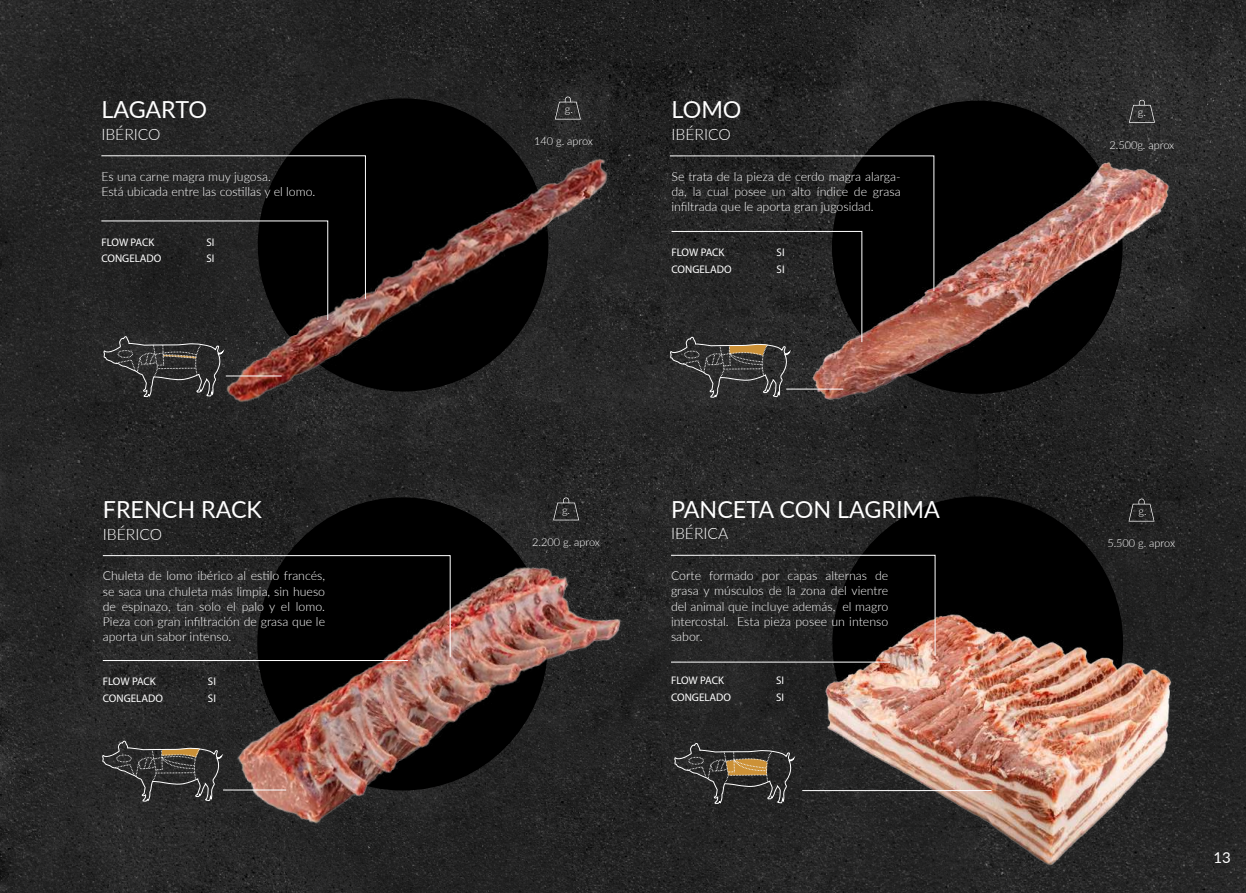
<style>
.page{position:relative;width:1246px;height:893px;background:#fff}
.page>*{position:absolute;margin:0;border:0;box-sizing:border-box;transform-origin:0 0}
.t1{font:23.55px "Lato";color:#fff}
.t2{font:300 15.75px "Lato";color:#fff}
.t3{font:15px "Lato";color:#fff}
.t4{font:300 12.45px/15.1px "Lato";color:#fff;text-align:justify}
.t5{font:11.1px "Myriad Pro";color:#fff}
.t6{font:300 10.95px "Lato";color:#fff}
</style>
<div class="page">
<img style="left:0;top:0;width:1246px;height:893px">
<div style="left:833px;top:497px;width:289px;height:292px;background:#000;border-radius:50%"></div>
<img style="left:776px;top:526px;width:463px;height:367px">
<svg style="left:682px;top:555px;width:253px;height:101px"></svg>
<hr style="left:671px;top:662px;width:219px;height:1px;background:#fff">
<svg style="left:1128px;top:498px;width:26px;height:23px"></svg>
<hr style="left:802px;top:790px;width:189px;height:1px;background:#fff">
<svg style="left:682px;top:743px;width:113px;height:61px;background:#433f38"></svg>
<img style="left:134px;top:78px;width:521px;height:391px">
<svg style="left:101px;top:155px;width:265px;height:165px;background:#1b1b1b"></svg>
<svg style="left:555px;top:96px;width:26px;height:23px"></svg>
<hr style="left:226px;top:376px;width:56px;height:1px;background:#fff">
<svg style="left:104px;top:336px;width:120px;height:61px;background:#393938"></svg>
<img style="left:150px;top:476px;width:532px;height:417px">
<img style="left:760px;top:101px;width:466px;height:333px">
<svg style="left:102px;top:555px;width:349px;height:103px;background:#1e1b1a"></svg>
<hr style="left:103px;top:660px;width:305px;height:1px;background:#fff">
<svg style="left:553px;top:497px;width:26px;height:23px"></svg>
<svg style="left:102px;top:741px;width:121px;height:60px;background:#3d3c39"></svg>
<svg style="left:1129px;top:100px;width:26px;height:23px"></svg>
<svg style="left:669px;top:156px;width:265px;height:242px;background:#312927"></svg>
<hr style="left:786px;top:389px;width:57px;height:1px;background:#fff">
<hr style="left:223px;top:790px;width:63px;height:1px;background:#fff">
<h1 class="t1" style="left:101px;top:93px;width:107px">LAGARTO</h1>
<p class="t2" style="left:101px;top:123px;width:61px">IBÉRICO</p>
<p class="t4" style="left:101px;top:168px;width:216px">Es una carne magra muy jugosa.<br>Está ubicada entre las costillas y el lomo.</p>
<p class="t6" style="left:565px;top:101px;width:10px">g.</p>
<p class="t6" style="left:534px;top:134px;width:60px">140 g. aprox</p>
<h1 class="t1" style="left:671px;top:93px;width:72px">LOMO</h1>
<p class="t2" style="left:671px;top:123px;width:61px">IBÉRICO</p>
<p class="t4" style="left:671px;top:168px;width:231px">Se trata de la pieza de cerdo magra alarga&shy;da, la cual posee un alto índice de grasa infiltrada que le aporta gran jugosidad.</p>
<p class="t6" style="left:1138px;top:104px;width:10px">g.</p>
<p class="t6" style="left:1109px;top:137px;width:66px">2.500g. aprox</p>
<p class="t5" style="left:101px;top:235px;width:54px">FLOW PACK</p>
<p class="t5" style="left:206px;top:235px;width:10px">SI</p>
<p class="t5" style="left:101px;top:252px;width:62px">CONGELADO</p>
<p class="t5" style="left:206px;top:252px;width:10px">SI</p>
<p class="t5" style="left:671px;top:246px;width:54px">FLOW PACK</p>
<p class="t5" style="left:777px;top:246px;width:10px">SI</p>
<p class="t5" style="left:671px;top:262px;width:62px">CONGELADO</p>
<p class="t5" style="left:777px;top:262px;width:10px">SI</p>
<h1 class="t1" style="left:103px;top:492px;width:161px">FRENCH RACK</h1>
<p class="t2" style="left:103px;top:523px;width:61px">IBÉRICO</p>
<p class="t4" style="left:103px;top:568px;width:224px">Chuleta de lomo ibérico al estilo francés, se saca una chuleta más limpia, sin hueso de espinazo, tan solo el palo y el lomo.<br>Pieza con gran infiltración de grasa que le aporta un sabor intenso.</p>
<p class="t6" style="left:562px;top:502px;width:10px">g.</p>
<p class="t6" style="left:532px;top:535px;width:69px">2.200 g. aprox</p>
<h1 class="t1" style="left:671px;top:492px;width:270px">PANCETA CON LAGRIMA</h1>
<p class="t2" style="left:671px;top:523px;width:59px">IBÉRICA</p>
<p class="t4" style="left:671px;top:568px;width:219px">Corte formado por capas alternas de grasa y músculos de la zona del vientre del animal que incluye además, el magro intercostal. Esta pieza posee un intenso sabor.</p>
<p class="t6" style="left:1138px;top:503px;width:10px">g.</p>
<p class="t6" style="left:1107px;top:536px;width:69px">5.500 g. aprox</p>
<p class="t5" style="left:103px;top:675px;width:54px">FLOW PACK</p>
<p class="t5" style="left:208px;top:675px;width:10px">SI</p>
<p class="t5" style="left:103px;top:691px;width:62px">CONGELADO</p>
<p class="t5" style="left:208px;top:691px;width:10px">SI</p>
<p class="t5" style="left:671px;top:674px;width:54px">FLOW PACK</p>
<p class="t5" style="left:776px;top:674px;width:10px">SI</p>
<p class="t5" style="left:671px;top:690px;width:62px">CONGELADO</p>
<p class="t5" style="left:776px;top:690px;width:10px">SI</p>
<p class="t3" style="left:1213px;top:846px;width:19px">13</p>
</div>
